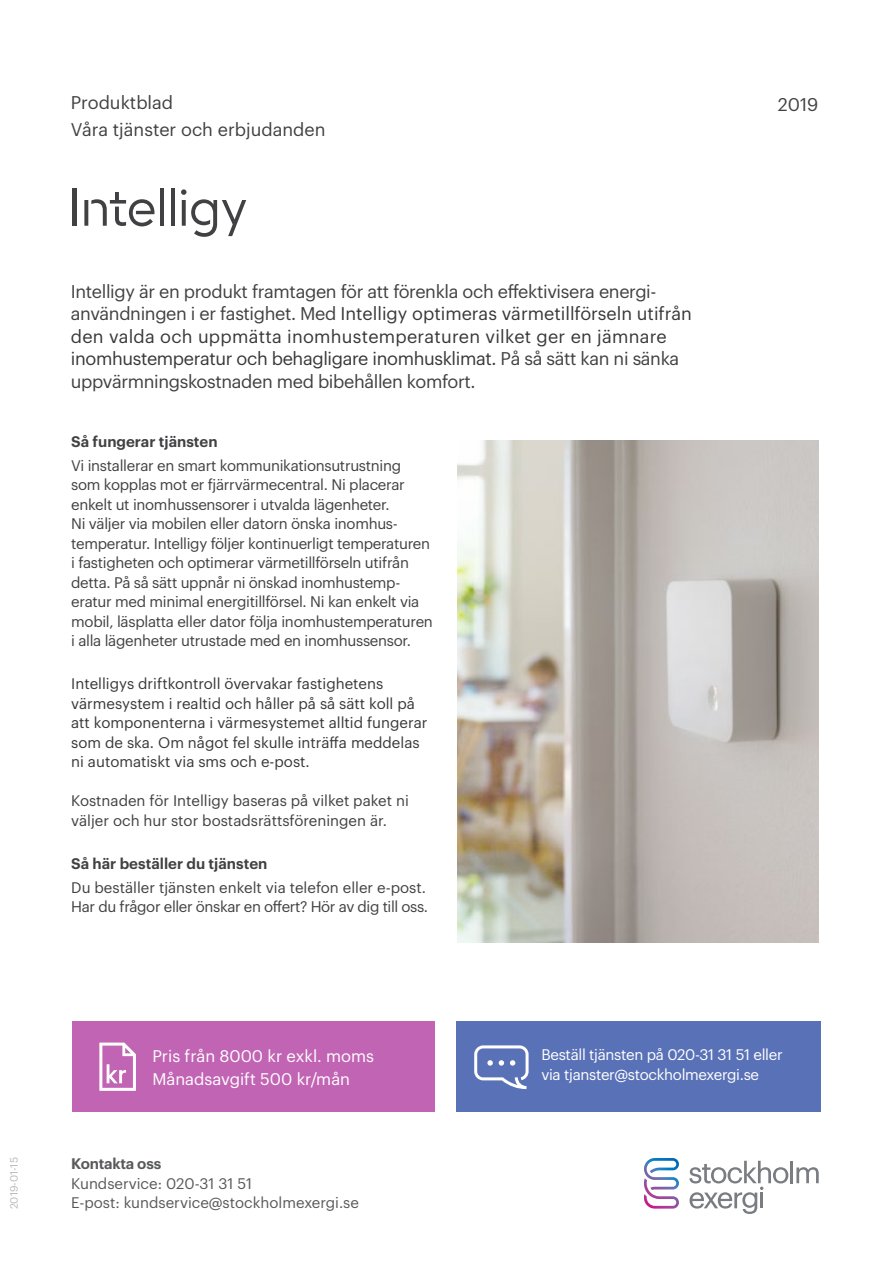
<style>
.page{position:relative;width:893px;height:1263px;background:#fff}
.page>*{position:absolute;margin:0;border:0;box-sizing:border-box;transform-origin:0 0}
.t1{font:52.5px "Stockholm Exergi Headline";color:#414042}
.t2{font:18px/22.5px "Graphik";letter-spacing:-.02em;color:#414042}
.t3{font:18px/27px "Graphik";color:#414042}
.t4{font:16.5px/22.5px "Graphik";color:#fff}
.t5{font:15px/19.5px "Graphik";letter-spacing:-.02em;color:#414042}
.t6{font:15px/19.5px "Graphik";color:#383839}
.t7{font:15px/19.5px "Graphik";color:#414042}
.t8{font:15px/19.5px "Graphik";letter-spacing:-.02em;color:#fff}
.t9{font:15px/19.5px "Graphik";color:#58595b}
.t10{font:600 15px "Graphik";color:#414042}
.t11{font:600 15px "Graphik";letter-spacing:-.015em;color:#58595b}
.t12{font:10.5px "Graphik";color:#b7b8ba}
.s1{color:#383839}
</style>
<div class="page">
<svg style="left:796px;top:1167px;width:23px;height:16px"></svg>
<svg style="left:689px;top:1161px;width:99px;height:53px"></svg>
<hr style="left:791px;top:1161px;width:2px;height:22px;background:#797d82">
<svg style="left:644px;top:1158px;width:35px;height:50px"></svg>
<div style="left:72px;top:1021px;width:363px;height:91px;background:#c264b4"></div>
<div style="left:456px;top:1021px;width:364px;height:91px;background:#5971b7"></div>
<svg style="left:99px;top:1042px;width:37px;height:49px"></svg>
<svg style="left:474px;top:1045px;width:55px;height:44px"></svg>
<img style="left:458px;top:440px;width:360px;height:502px">
<p class="t12" style="left:6px;top:1209px;width:54px;rotate:-90deg">2019-01-15</p>
<p class="t3" style="left:71px;top:88px;width:256px">Produktblad<br>Våra tjänster och erbjudanden</p>
<h1 class="t1" style="left:69px;top:177px;width:180px">Intelligy</h1>
<p class="t2" style="left:71px;top:278px;width:623px">Intelligy är en produkt framtagen för att förenkla och effektivisera energi&shy;användningen i er fastighet. Med <span class="s1">Intelligy optimeras värmetillförseln utifrån den valda och uppmätta inomhustemperaturen vilket ger en jämnare inomhustemperatur och behagligare inomhusklimat.</span> På så sätt kan ni sänka uppvärmningskostnaden med bibehållen komfort.</p>
<p class="t10" style="left:71px;top:430px;width:148px">Så fungerar tjänsten</p>
<p class="t5" style="left:71px;top:454px;width:363px">Vi installerar en smart kommunikationsutrustning som kopplas mot er fjärrvärmecentral. Ni placerar enkelt ut inomhussensorer i utvalda lägenheter.<br>Ni väljer via mobilen eller datorn önska inomhus&shy;temperatur. Intelligy följer kontinuerligt temperaturen i fastigheten och optimerar värmetillförseln utifrån detta. På så sätt uppnår ni önskad inomhustemp&shy;eratur med minimal energitillförsel. Ni kan enkelt via mobil, läsplatta eller dator följa inomhustemperaturen i alla lägenheter utrustade med en inomhussensor.</p>
<p class="t6" style="left:71px;top:673px;width:358px">Intelligys driftkontroll övervakar fastighetens värmesystem i realtid och håller på så sätt koll på att komponenterna i värmesystemet alltid fungerar som de ska. Om något fel skulle inträffa meddelas ni automatiskt via sms och e-post.</p>
<p class="t7" style="left:71px;top:790px;width:339px">Kostnaden för Intelligy baseras på vilket paket ni väljer och hur stor bostadsrättsföreningen är.</p>
<p class="t10" style="left:71px;top:852px;width:198px">Så här beställer du tjänsten</p>
<p class="t7" style="left:71px;top:876px;width:358px">Du beställer tjänsten enkelt via telefon eller e-post.<br>Har du frågor eller önskar en offert? Hör av dig till oss.</p>
<p class="t2" style="left:778px;top:92px;width:42px">2019</p>
<p class="t4" style="left:152px;top:1044px;width:223px">Pris från 8000 kr exkl. moms<br>Månadsavgift 500 kr/mån</p>
<p class="t8" style="left:541px;top:1043px;width:243px">Beställ tjänsten på 020-31 31 51 eller via tjanster@stockholmexergi.se</p>
<p class="t11" style="left:71px;top:1152px;width:91px">Kontakta oss</p>
<p class="t9" style="left:71px;top:1172px;width:289px">Kundservice: 020-31 31 51<br>E-post: kundservice@stockholmexergi.se</p>
</div>
